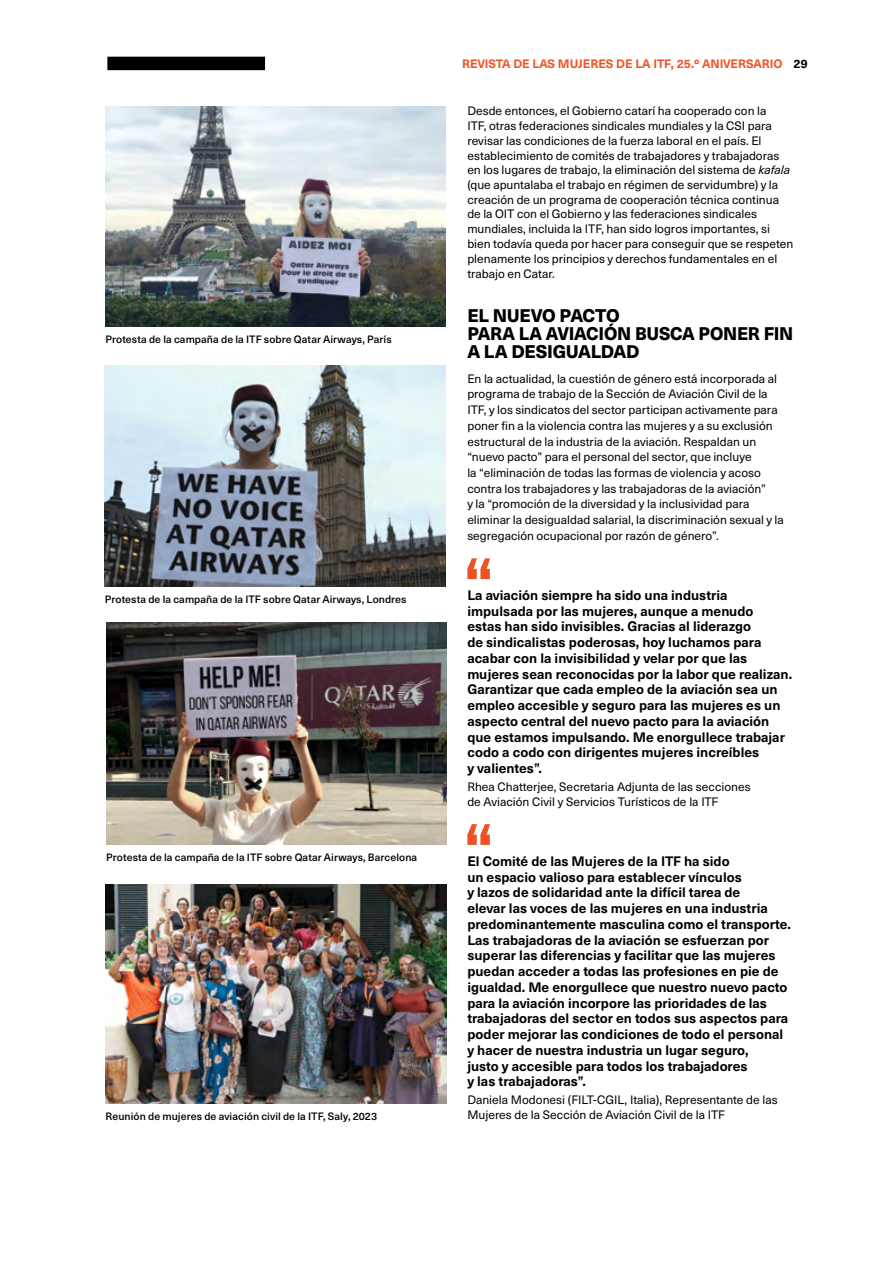
<style>
.page{position:relative;width:893px;height:1263px;background:#fff}
.page>*{position:absolute;margin:0;border:0;box-sizing:border-box;transform-origin:0 0}
.t1{font:800 18px/18px "Neue Haas Unica W1 G";letter-spacing:-.015em;color:#000}
.t2{font:700 13.5px/15.8px "Neue Haas Unica W1 G";color:#000}
.t3{font:12px/14.9px "Neue Haas Unica W1 G";color:#000}
.t4{font:700 12px "Neue Haas Unica W1 G";color:#f05323}
.t5{font:500 10.5px "Neue Haas Unica W1 G";letter-spacing:.01em;color:#000}
.s1{color:#000}
.s2{font-style:italic}
</style>
<div class="page">
<div style="left:107px;top:57px;width:158px;height:13px;background:#000"></div>
<svg style="left:467px;top:824px;width:23px;height:21px"></svg>
<svg style="left:467px;top:558px;width:23px;height:21px"></svg>
<img style="left:106px;top:106px;width:340px;height:220px">
<img style="left:105px;top:365px;width:340px;height:221px">
<img style="left:106px;top:623px;width:341px;height:221px">
<img style="left:106px;top:884px;width:340px;height:219px">
<p class="t5" style="left:106px;top:331px;width:288px">Protesta de la campaña de la ITF sobre Qatar Airways, París</p>
<p class="t5" style="left:105px;top:591px;width:303px">Protesta de la campaña de la ITF sobre Qatar Airways, Londres</p>
<p class="t5" style="left:106px;top:849px;width:312px">Protesta de la campaña de la ITF sobre Qatar Airways, Barcelona</p>
<p class="t5" style="left:106px;top:1108px;width:273px">Reunión de mujeres de aviación civil de la ITF, Saly, 2023</p>
<p class="t4" style="left:462px;top:54px;width:347px">REVISTA DE LAS MUJERES DE LA ITF, 25.º ANIVERSARIO <span class="s1">29</span></p>
<p class="t3" style="left:467px;top:103px;width:328px">Desde entonces, el Gobierno catarí ha cooperado con la<br>ITF, otras federaciones sindicales mundiales y la CSI para revisar las condiciones de la fuerza laboral en el país. El establecimiento de comités de trabajadores y trabajadoras en los lugares de trabajo, la eliminación del sistema de <span class="s2">kafala </span>(que apuntalaba el trabajo en régimen de servidumbre) y la creación de un programa de cooperación técnica continua de la OIT con el Gobierno y las federaciones sindicales mundiales, incluida la ITF, han sido logros importantes, si bien todavía queda por hacer para conseguir que se respeten plenamente los principios y derechos fundamentales en el trabajo en Catar.</p>
<h1 class="t1" style="left:467px;top:306px;width:328px">EL NUEVO PACTO<br>PARA LA AVIACIÓN BUSCA PONER FIN<br>A LA DESIGUALDAD</h1>
<p class="t3" style="left:467px;top:370px;width:318px;line-height:15.8px">En la actualidad, la cuestión de género está incorporada al programa de trabajo de la Sección de Aviación Civil de la ITF, y los sindicatos del sector participan activamente para poner fin a la violencia contra las mujeres y a su exclusión estructural de la industria de la aviación. Respaldan un “nuevo pacto” para el personal del sector, que incluye<br>la “eliminación de todas las formas de violencia y acoso contra los trabajadores y las trabajadoras de la aviación”<br>y la “promoción de la diversidad y la inclusividad para eliminar la desigualdad salarial, la discriminación sexual y la segregación ocupacional por razón de género”.</p>
<p class="t2" style="left:467px;top:586px;width:326px">La aviación siempre ha sido una industria impulsada por las mujeres, aunque a menudo<br>estas han sido invisibles. Gracias al liderazgo<br>de sindicalistas poderosas, hoy luchamos para acabar con la invisibilidad y velar por que las mujeres sean reconocidas por la labor que realizan.<br>Garantizar que cada empleo de la aviación sea un empleo accesible y seguro para las mujeres es un aspecto central del nuevo pacto para la aviación que estamos impulsando. Me enorgullece trabajar codo a codo con dirigentes mujeres increíbles<br>y valientes”.</p>
<p class="t3" style="left:467px;top:779px;width:285px">Rhea Chatterjee, Secretaria Adjunta de las secciones de Aviación Civil y Servicios Turísticos de la ITF</p>
<p class="t2" style="left:467px;top:852px;width:325px">El Comité de las Mujeres de la ITF ha sido<br>un espacio valioso para establecer vínculos<br>y lazos de solidaridad ante la difícil tarea de<br>elevar las voces de las mujeres en una industria predominantemente masculina como el transporte.<br>Las trabajadoras de la aviación se esfuerzan por superar las diferencias y facilitar que las mujeres puedan acceder a todas las profesiones en pie de igualdad. Me enorgullece que nuestro nuevo pacto para la aviación incorpore las prioridades de las trabajadoras del sector en todos sus aspectos para poder mejorar las condiciones de todo el personal y hacer de nuestra industria un lugar seguro,<br>justo y accesible para todos los trabajadores<br>y las trabajadoras”.</p>
<p class="t3" style="left:467px;top:1092px;width:312px">Daniela Modonesi (FILT-CGIL, Italia), Representante de las<br>Mujeres de la Sección de Aviación Civil de la ITF</p>
</div>
